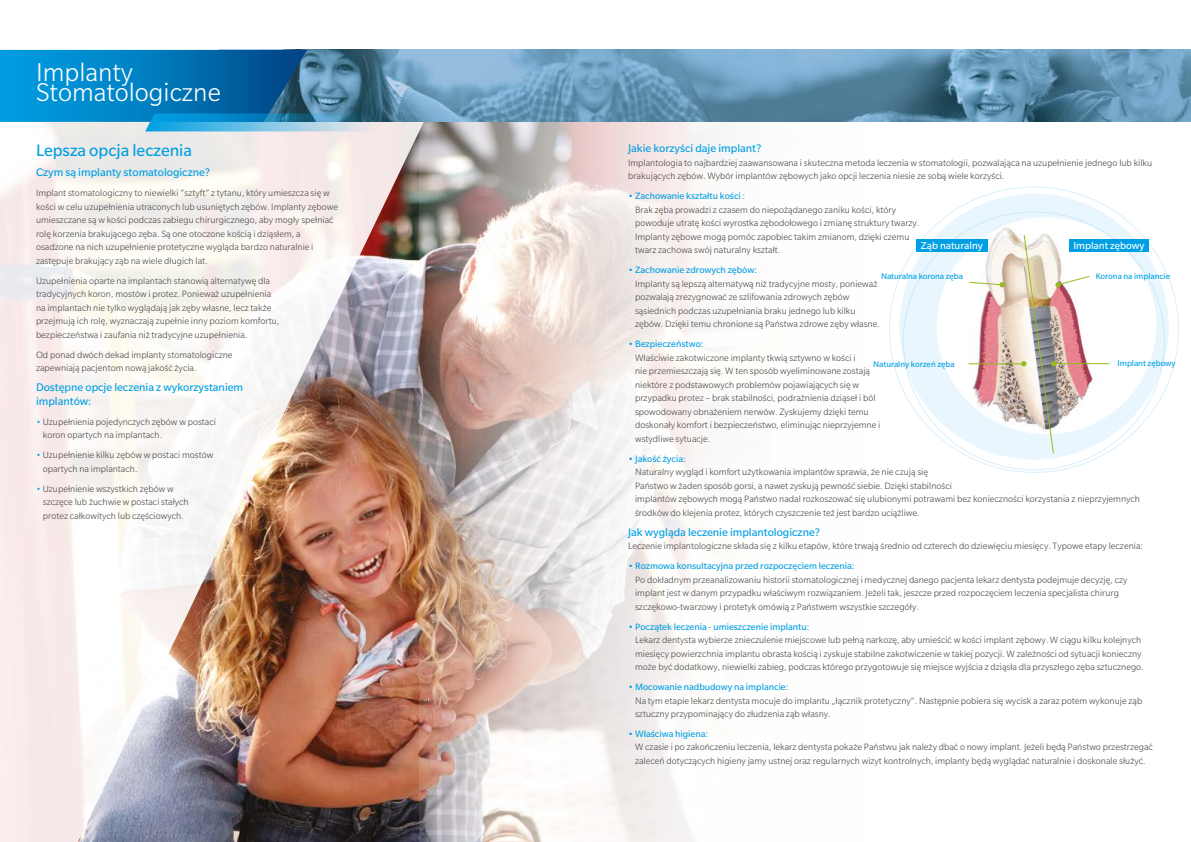
<style>
.page{position:relative;width:1191px;height:842px;background:#fff}
.page>*{position:absolute;margin:0;border:0;box-sizing:border-box;transform-origin:0 0}
.t1{font:300 28px/20px "Slate Pro";color:#fff}
.t2{font:18px "Slate Pro";color:#009fe3}
.t3{font:12px/13.5px "Slate Pro";color:#009fe3}
.t4{font:11px "Slate Pro";color:#fff}
.t5{font:300 10px/13.5px "Slate Pro";color:#4a4a49}
.t6{font:10px "Slate Pro";color:#009fe3}
.t7{font:9px "Slate Pro";color:#009fe3}
.s1{color:#00ace9}
</style>
<div class="page">
<img style="left:78px;top:122px;width:342px;height:720px">
<svg style="left:420px;top:122px;width:563px;height:720px"></svg>
<svg style="left:899px;top:194px;width:269px;height:266px"></svg>
<div style="left:1069px;top:239px;width:79px;height:13px;background:#009fe3"></div>
<div style="left:916px;top:239px;width:71px;height:13px;background:#009fe3"></div>
<svg style="left:969px;top:282px;width:36px;height:5px"></svg>
<hr style="left:1053px;top:363px;width:56px;height:1px;background:#93bc1f">
<img style="left:1020px;top:234px;width:70px;height:220px">
<hr style="left:968px;top:364px;width:55px;height:1px;background:#93bc1f">
<img style="left:377px;top:50px;width:814px;height:72px">
<svg style="left:0;top:50px;width:377px;height:81px;background:#2284b9"></svg>
<h1 class="t1" style="left:36px;top:62px;width:186px">Implanty<br>Stomatologiczne</h1>
<h2 class="t2" style="left:36px;top:141px;width:157px">Lepsza opcja leczenia</h2>
<p class="t3" style="left:36px;top:166px;width:176px">Czym są implanty stomatologiczne?</p>
<p class="t5" style="left:36px;top:186px;width:303px">Implant stomatologiczny to niewielki “sztyft” z tytanu, który umieszcza się w kości w celu uzupełnienia utraconych lub usuniętych zębów. Implanty zębowe umieszczane są w kości podczas zabiegu chirurgicznego, aby mogły spełniać rolę korzenia brakującego zęba. Są one otoczone kością i dziąsłem, a osadzone na nich uzupełnienie protetyczne wygląda bardzo naturalnie i zastępuje brakujący ząb na wiele długich lat.</p>
<p class="t5" style="left:36px;top:274px;width:245px">Uzupełnienia oparte na implantach stanowią alternatywę dla tradycyjnych koron, mostów i protez. Ponieważ uzupełnienia na implantach nie tylko wyglądają jak zęby własne, lecz także przejmują ich rolę, wyznaczają zupełnie inny poziom komfortu, bezpieczeństwa i zaufania niż tradycyjne uzupełnienia.</p>
<p class="t5" style="left:36px;top:348px;width:198px">Od ponad dwóch dekad implanty stomatologiczne zapewniają pacjentom nową jakość życia.</p>
<p class="t3" style="left:36px;top:381px;width:209px">Dostępne opcje leczenia z wykorzystaniem implantów:</p>
<p class="t5" style="left:43px;top:415px;width:175px;text-indent:-7px"><span class="s1">•</span> Uzupełnienia pojedynczych zębów w postaci koron opartych na implantach.</p>
<p class="t5" style="left:43px;top:448px;width:172px;text-indent:-7px"><span class="s1">•</span> Uzupełnienie kilku zębów w postaci mostów opartych na implantach.</p>
<p class="t5" style="left:43px;top:482px;width:147px;text-indent:-7px"><span class="s1">•</span> Uzupełnienie wszystkich zębów w szczęce lub żuchwie w postaci stałych protez całkowitych lub częściowych.</p>
<p class="t3" style="left:628px;top:141px;width:135px">Jakie korzyści daje implant?</p>
<p class="t5" style="left:628px;top:156px;width:525px">Implantologia to najbardziej zaawansowana i skuteczna metoda leczenia w stomatologii, pozwalająca na uzupełnienie jednego lub kilku brakujących zębów. Wybór implantów zębowych jako opcji leczenia niesie ze sobą wiele korzyści.</p>
<p class="t6" style="left:628px;top:191px;width:119px">• Zachowanie kształtu kości :</p>
<p class="t5" style="left:635px;top:203px;width:286px">Brak zęba prowadzi z czasem do niepożądanego zaniku kości, który powoduje utratę kości wyrostka zębodołowego i zmianę struktury twarzy.<br>Implanty zębowe mogą pomóc zapobiec takim zmianom, dzięki czemu twarz zachowa swój naturalny kształt.</p>
<p class="t6" style="left:628px;top:265px;width:130px">• Zachowanie zdrowych zębów:</p>
<p class="t5" style="left:635px;top:277px;width:246px">Implanty są lepszą alternatywą niż tradycyjne mosty, ponieważ pozwalają zrezygnować ze szlifowania zdrowych zębów sąsiednich podczas uzupełniania braku jednego lub kilku zębów. Dzięki temu chronione są Państwa zdrowe zęby własne.</p>
<p class="t6" style="left:628px;top:339px;width:77px">• Bezpieczeństwo:</p>
<p class="t5" style="left:635px;top:351px;width:247px">Właściwie zakotwiczone implanty tkwią sztywno w kości i<br>nie przemieszczają się. W ten sposób wyeliminowane zostają niektóre z podstawowych problemów pojawiających się w przypadku protez – brak stabilności, podrażnienia dziąseł i ból spowodowany obnażeniem nerwów. Zyskujemy dzięki temu doskonały komfort i bezpieczeństwo, eliminując nieprzyjemne i wstydliwe sytuacje.</p>
<p class="t6" style="left:628px;top:453px;width:59px">• Jakość życia:</p>
<p class="t5" style="left:635px;top:465px;width:506px">Naturalny wygląd i komfort użytkowania implantów sprawia, że nie czują się<br>Państwo w żaden sposób gorsi, a nawet zyskują pewność siebie. Dzięki stabilności<br>implantów zębowych mogą Państwo nadal rozkoszować się ulubionymi potrawami bez konieczności korzystania z nieprzyjemnych środków do klejenia protez, których czyszczenie też jest bardzo uciążliwe.</p>
<p class="t3" style="left:628px;top:525px;width:193px">Jak wygląda leczenie implantologiczne?</p>
<p class="t5" style="left:628px;top:539px;width:516px">Leczenie implantologiczne składa się z kilku etapów, które trwają średnio od czterech do dziewięciu miesięcy. Typowe etapy leczenia:</p>
<p class="t6" style="left:628px;top:561px;width:228px">• Rozmowa konsultacyjna przed rozpoczęciem leczenia:</p>
<p class="t5" style="left:635px;top:572px;width:494px">Po dokładnym przeanalizowaniu historii stomatologicznej i medycznej danego pacjenta lekarz dentysta podejmuje decyzję, czy implant jest w danym przypadku właściwym rozwiązaniem. Jeżeli tak, jeszcze przed rozpoczęciem leczenia specjalista chirurg szczękowo-twarzowy i protetyk omówią z Państwem wszystkie szczegóły.</p>
<p class="t6" style="left:628px;top:621px;width:183px">• Początek leczenia - umieszczenie implantu:</p>
<p class="t5" style="left:635px;top:633px;width:510px">Lekarz dentysta wybierze znieczulenie miejscowe lub pełną narkozę, aby umieścić w kości implant zębowy. W ciągu kilku kolejnych miesięcy powierzchnia implantu obrasta kością i zyskuje stabilne zakotwiczenie w takiej pozycji. W zależności od sytuacji konieczny może być dodatkowy, niewielki zabieg, podczas którego przygotowuje się miejsce wyjścia z dziąsła dla przyszłego zęba sztucznego.</p>
<p class="t6" style="left:628px;top:681px;width:162px">• Mocowanie nadbudowy na implancie:</p>
<p class="t5" style="left:635px;top:693px;width:509px">Na tym etapie lekarz dentysta mocuje do implantu „łącznik protetyczny“. Następnie pobiera się wycisk a zaraz potem wykonuje ząb sztuczny przypominający do złudzenia ząb własny.</p>
<p class="t6" style="left:628px;top:728px;width:81px">• Właściwa higiena:</p>
<p class="t5" style="left:635px;top:740px;width:519px">W czasie i po zakończeniu leczenia, lekarz dentysta pokaże Państwu jak należy dbać o nowy implant. Jeżeli będą Państwo przestrzegać zaleceń dotyczących higieny jamy ustnej oraz regularnych wizyt kontrolnych, implanty będą wyglądać naturalnie i doskonale służyć.</p>
<p class="t4" style="left:921px;top:240px;width:64px">Ząb naturalny</p>
<p class="t4" style="left:1073px;top:240px;width:73px">Implant zębowy</p>
<p class="t7" style="left:1095px;top:271px;width:76px">Korona na implancie</p>
<p class="t7" style="left:881px;top:271px;width:84px">Naturalna korona zęba</p>
<p class="t7" style="left:1117px;top:359px;width:60px">Implant zębowy</p>
<p class="t7" style="left:873px;top:359px;width:83px">Naturalny korzeń zęba</p>
</div>
